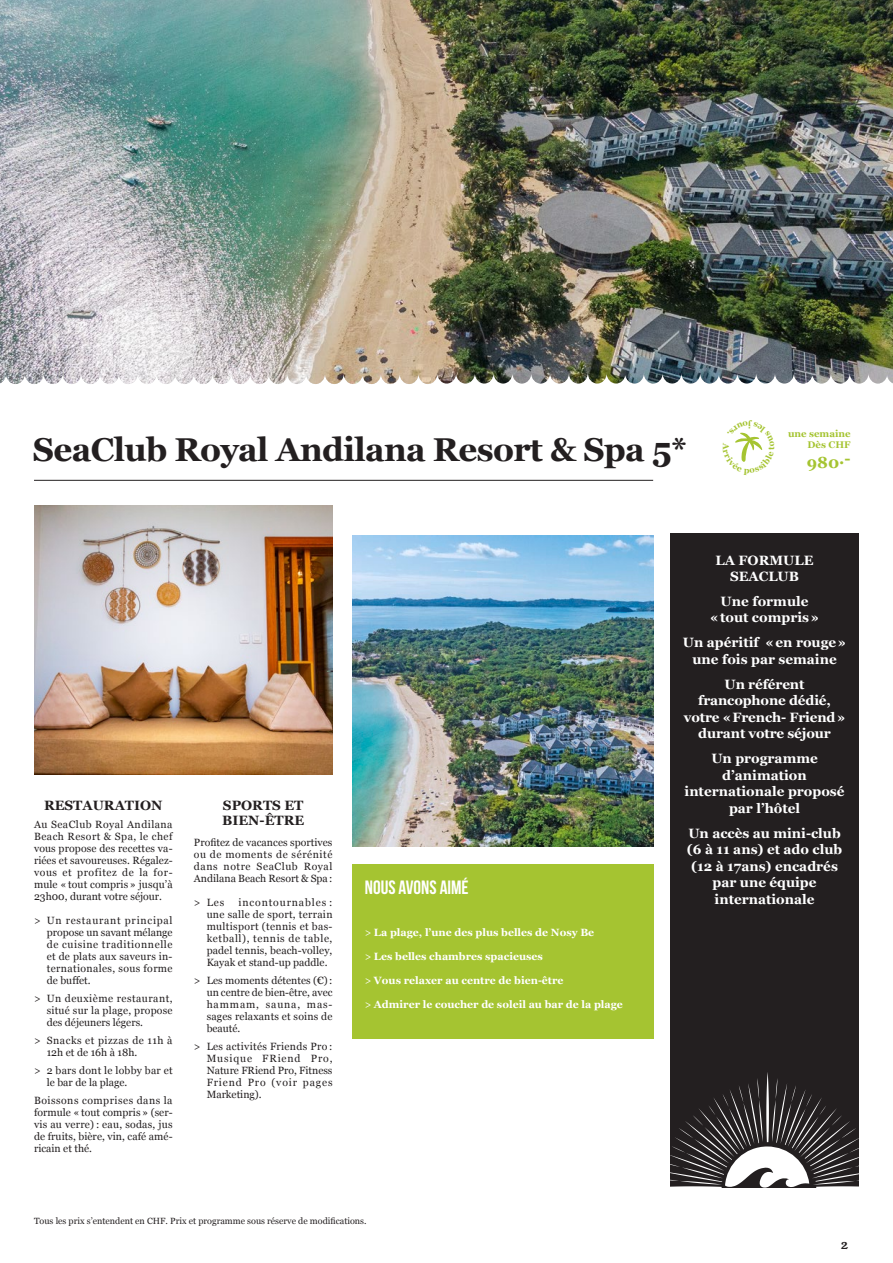
<style>
.page{position:relative;width:893px;height:1263px;background:#fff}
.page>*{position:absolute;margin:0;border:0;box-sizing:border-box;transform-origin:0 0}
.t1{font:700 33px "Georgia";letter-spacing:-.02em;color:#231f20}
.t2{font:700 19.2px "Bebas Neue";color:#fff}
.t3{font:700 16.05px "Georgia";color:#a5c431}
.t4{font:700 13.5px/16.5px "Georgia";color:#fff;text-align:center}
.t5{font:700 13.5px/15px "Georgia";color:#231f20}
.t6{font:13.05px "Young Serif";color:#231f20}
.t7{font:10.5px/12px "Georgia";letter-spacing:.015em;color:#231f20;text-align:justify}
.t8{font:700 10.5px "Georgia";color:#fff}
.t9{font:10.5px/12px "Georgia";letter-spacing:.05em;color:#231f20}
.t10{font:700 9.6px/11.6px "Georgia";color:#a5c431;text-align:right}
.t11{font:9px "Georgia";color:#231f20}
.s1{font-weight:400}
</style>
<div class="page">
<hr style="left:34px;top:480px;width:619px;height:1px;background:#231f20">
<div style="left:670px;top:533px;width:189px;height:654px;background:#231f20"></div>
<div style="left:352px;top:865px;width:301px;height:174px;background:#a5c431"></div>
<img style="left:34px;top:505px;width:299px;height:269px">
<img style="left:352px;top:535px;width:301px;height:311px">
<img style="left:465px;top:0;width:428px;height:384px">
<img style="left:0;top:0;width:465px;height:384px">
<svg style="left:670px;top:1072px;width:189px;height:116px"></svg>
<svg style="left:735px;top:432px;width:28px;height:30px"></svg>
<h1 class="t1" style="left:33px;top:425px;width:656px">SeaClub Royal Andilana Resort &amp; Spa 5*</h1>
<p class="t10" style="left:788px;top:427px;width:64px">une semaine<br>Dès CHF</p>
<h3 class="t3" style="left:807px;top:450px;width:45px">980.-</h3>
<p class="t5" style="left:44px;top:797px;width:120px">RESTAURATION</p>
<p class="t7" style="left:34px;top:818px;width:140px">Au SeaClub Royal Andilana Beach Resort &amp; Spa, le chef vous propose des recettes va&shy;riées et savoureuses. Régalez&shy;vous et profitez de la for&shy;mule « tout compris » jusqu’à 23h00, durant votre séjour.</p>
<p class="t7" style="left:47px;top:914px;width:127px;text-indent:-13px">&gt; Un restaurant principal propose un savant mélange de cuisine traditionnelle et de plats aux saveurs in&shy;ternationales, sous forme de buffet.</p>
<p class="t7" style="left:47px;top:992px;width:127px;text-indent:-13px">&gt; Un deuxième restaurant, situé sur la plage, propose des déjeuners légers.</p>
<p class="t9" style="left:47px;top:1034px;width:127px;text-indent:-13px">&gt; Snacks et pizzas de 11h à<br>12h et de 16h à 18h.</p>
<p class="t7" style="left:47px;top:1064px;width:127px;text-indent:-13px">&gt; 2 bars dont le lobby bar et le bar de la plage.</p>
<p class="t7" style="left:34px;top:1094px;width:140px">Boissons comprises dans la formule «tout compris» (ser&shy;vis au verre): eau, sodas, jus de fruits, bière, vin, café amé&shy;ricain et thé.</p>
<p class="t5" style="left:222px;top:797px;width:83px">SPORTS ET<br>BIEN-ÊTRE</p>
<p class="t7" style="left:194px;top:836px;width:140px">Profitez de vacances sportives ou de moments de sérénité dans notre SeaClub Royal Andilana Beach Resort &amp; Spa:</p>
<p class="t7" style="left:194px;top:896px;width:32px">&gt; Les</p>
<p class="t7" style="left:207px;top:896px;width:127px;text-indent:32px">incontournables : une salle de sport, terrain multisport (tennis et bas&shy;ketball), tennis de table, padel tennis, beach-volley, Kayak et stand-up paddle.</p>
<p class="t7" style="left:207px;top:974px;width:127px;text-indent:-13px">&gt; Les moments détentes (€): un centre de bien-être, avec hammam, sauna, mas&shy;sages relaxants et soins de beauté.</p>
<p class="t7" style="left:207px;top:1040px;width:127px;text-indent:-13px">&gt; Les activités Friends Pro :<br>Musique FRiend Pro, Nature FRiend Pro, Fitness Friend Pro (voir pages Marketing).</p>
<h2 class="t2" style="left:365px;top:877px;width:105px">NOUS AVONS AIMÉ</h2>
<p class="t8" style="left:365px;top:924px;width:231px"><span class="s1">&gt;</span> La plage, l’une des plus belles de Nosy Be</p>
<p class="t8" style="left:365px;top:948px;width:180px"><span class="s1">&gt;</span> Les belles chambres spacieuses</p>
<p class="t8" style="left:365px;top:972px;width:200px"><span class="s1">&gt;</span> Vous relaxer au centre de bien-être</p>
<p class="t8" style="left:365px;top:996px;width:260px"><span class="s1">&gt;</span> Admirer le coucher de soleil au bar de la plage</p>
<p class="t11" style="left:34px;top:1214px;width:334px">Tous les prix s’entendent en CHF. Prix et programme sous réserve de modifications.</p>
<p class="t4" style="left:716px;top:551px;width:99px">LA FORMULE<br>SEACLUB</p>
<p class="t4" style="left:710px;top:592px;width:110px">Une formule «tout compris»</p>
<p class="t4" style="left:683px;top:634px;width:165px">Un apéritif «en rouge» une fois par semaine</p>
<p class="t4" style="left:684px;top:675px;width:163px">Un référent francophone dédié, votre «French- Friend» durant votre séjour</p>
<p class="t4" style="left:685px;top:750px;width:162px">Un programme d’animation internationale proposé par l’hôtel</p>
<p class="t4" style="left:687px;top:824px;width:157px">Un accès au mini-club (6 à 11 ans) et ado club (12 à 17ans) encadrés par une équipe internationale</p>
<p class="t6" style="left:841px;top:1235px;width:8px">2</p>
</div>
